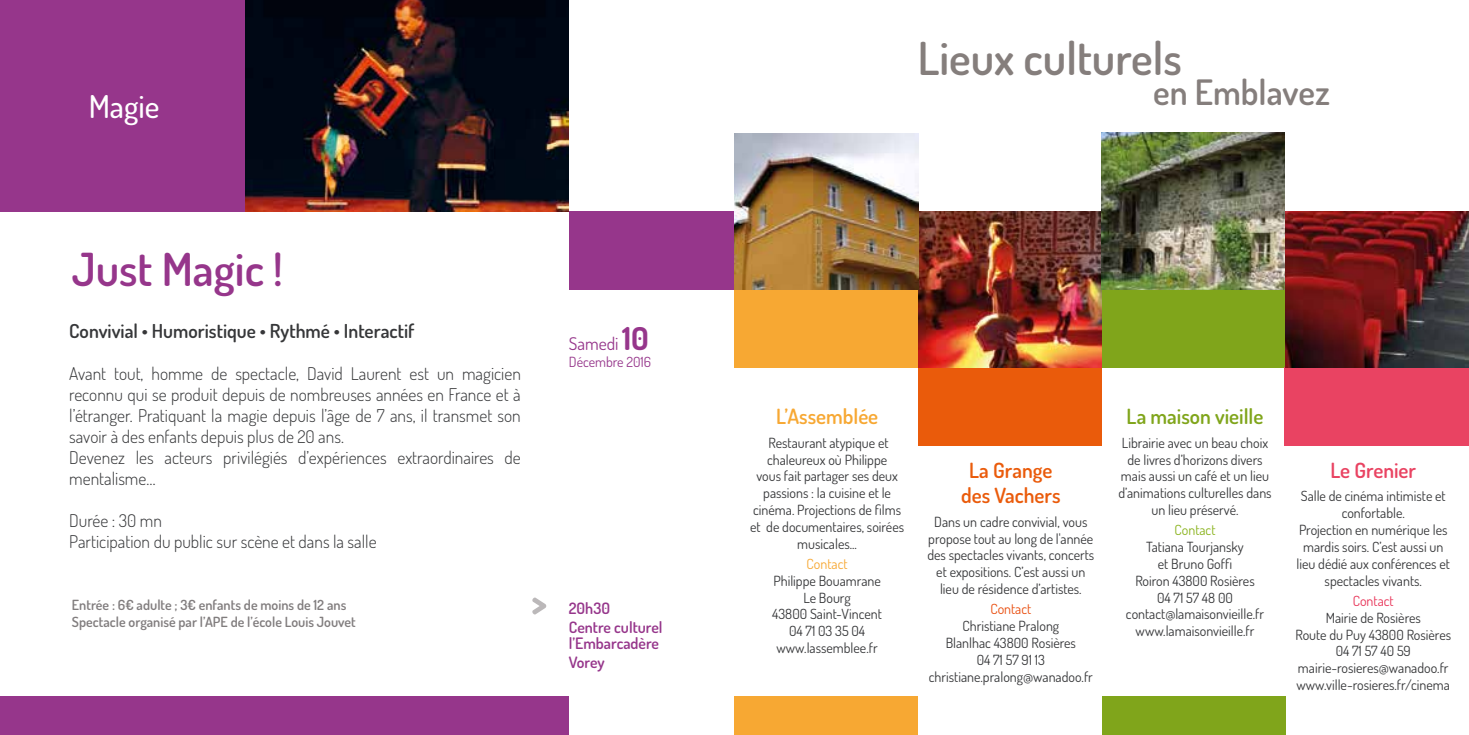
<style>
.page{position:relative;width:1469px;height:735px;background:#fff}
.page>*{position:absolute;margin:0;border:0;box-sizing:border-box;transform-origin:0 0}
.t1{font:600 45.5px "Dosis";color:#857e7c}
.t2{font:600 45.5px "Dosis";color:#96368b}
.t3{font:600 35px "Dosis";color:#857e7c}
.t4{font:500 31.5px "Dosis";color:#fff}
.t5{font:600 21px/25.2px "Dosis";color:#ea5b0b;text-align:center}
.t6{font:600 21px "Dosis";color:#80a51b}
.t7{font:600 21px "Dosis";color:#f7a833}
.t8{font:600 21px "Dosis";color:#e94362}
.t9{font:600 19.25px "Dosis";color:#363739}
.t10{font:300 17.5px/21px "Dosis";color:#363739}
.t11{font:17.5px "Dosis";color:#96368b}
.t12{font:600 15.75px/19.2px "Dosis";color:#96368b}
.t13{font:14px/16.8px "Dosis";color:#363739;text-align:center}
.t14{font:600 14px/16.8px "Dosis";color:#817d7e}
.t15{font:14px "Dosis";color:#96368b}
.t16{font:14px "Dosis";color:#e94e0f}
.t17{font:14px "Dosis";color:#f7a833}
.t18{font:14px "Dosis";color:#e83458}
.t19{font:14px "Dosis";color:#8ab31d}
.s1{font-weight:700;font-size:31.5px}
</style>
<div class="page">
<div style="left:734px;top:289px;width:184px;height:78px;background:#f7a833"></div>
<div style="left:1101px;top:289px;width:183px;height:78px;background:#80a51b"></div>
<div style="left:917px;top:367px;width:184px;height:79px;background:#ea5b0b"></div>
<div style="left:1284px;top:367px;width:184px;height:79px;background:#e94362"></div>
<div style="left:0;top:0;width:355px;height:211px;background:#96368b"></div>
<div style="left:0;top:696px;width:569px;height:38px;background:#96368b"></div>
<div style="left:569px;top:211px;width:165px;height:78px;background:#96368b"></div>
<img style="left:246px;top:0;width:323px;height:211px">
<svg style="left:532px;top:597px;width:14px;height:17px"></svg>
<img style="left:918px;top:211px;width:183px;height:156px">
<img style="left:1285px;top:211px;width:183px;height:156px">
<img style="left:734px;top:134px;width:184px;height:155px">
<img style="left:1101px;top:133px;width:183px;height:156px">
<div style="left:734px;top:696px;width:183px;height:38px;background:#f7a833"></div>
<div style="left:1101px;top:696px;width:184px;height:38px;background:#80a51b"></div>
<h3 class="t4" style="left:89px;top:86px;width:72px">Magie</h3>
<h1 class="t2" style="left:72px;top:239px;width:212px">Just Magic !</h1>
<h3 class="t9" style="left:69px;top:318px;width:347px">Convivial • Humoristique • Rythmé • Interactif</h3>
<p class="t10" style="left:69px;top:362px;width:453px">Avant tout, homme de spectacle, David Laurent est un magicien reconnu qui se produit depuis de nombreuses années en France et à l’étranger. Pratiquant la magie depuis l’âge de 7 ans, il transmet son savoir à des enfants depuis plus de 20 ans.<br>Devenez les acteurs privilégiés d’expériences extraordinaires de mentalisme…</p>
<p class="t10" style="left:69px;top:509px;width:309px">Durée : 30 mn<br>Participation du public sur scène et dans la salle</p>
<p class="t14" style="left:72px;top:596px;width:285px">Entrée : 6€ adulte ; 3€ enfants de moins de 12 ans<br>Spectacle organisé par l’APE de l’école Louis Jouvet</p>
<p class="t11" style="left:569px;top:332px;width:82px">Samedi <span class="s1">10</span></p>
<p class="t15" style="left:569px;top:352px;width:84px">Décembre 2016</p>
<p class="t12" style="left:569px;top:597px;width:95px">20h30<br>Centre culturel</p>
<p class="t12" style="left:569px;top:632px;width:92px">l’Embarcadère<br>Vorey</p>
<h1 class="t1" style="left:917px;top:29px;width:265px">Lieux culturels</h1>
<h2 class="t3" style="left:1153px;top:69px;width:178px">en Emblavez</h2>
<h3 class="t7" style="left:776px;top:402px;width:104px">L’Assemblée</h3>
<p class="t13" style="left:750px;top:433px;width:156px">Restaurant atypique et chaleureux où Philippe<br>vous fait partager ses deux passions : la cuisine et le cinéma. Projections de films et de documentaires, soirées musicales...</p>
<p class="t17" style="left:806px;top:554px;width:43px">Contact</p>
<p class="t13" style="left:772px;top:571px;width:111px">Philippe Bouamrane<br>Le Bourg<br>43800 Saint-Vincent<br>04 71 03 35 04 www.lassemblee.fr</p>
<h3 class="t5" style="left:961px;top:456px;width:101px">La Grange des Vachers</h3>
<p class="t13" style="left:927px;top:512px;width:168px">Dans un cadre convivial, vous propose tout au long de l'année des spectacles vivants, concerts et expositions. C’est aussi un lieu de résidence d’artistes.</p>
<p class="t16" style="left:990px;top:599px;width:43px">Contact</p>
<p class="t13" style="left:928px;top:617px;width:166px">Christiane Pralong<br>Blanlhac 43800 Rosières<br>04 71 57 91 13 christiane.pralong@wanadoo.fr</p>
<h3 class="t6" style="left:1126px;top:402px;width:138px">La maison vieille</h3>
<p class="t13" style="left:1118px;top:433px;width:155px">Librairie avec un beau choix de livres d’horizons divers mais aussi un café et un lieu d’animations culturelles dans un lieu préservé.</p>
<p class="t19" style="left:1174px;top:520px;width:43px">Contact</p>
<p class="t13" style="left:1125px;top:538px;width:140px">Tatiana Tourjansky<br>et Bruno Goffi<br>Roiron 43800 Rosières<br>04 71 57 48 00 contact@lamaisonvieille.fr www.lamaisonvieille.fr</p>
<h3 class="t8" style="left:1330px;top:456px;width:87px">Le Grenier</h3>
<p class="t13" style="left:1296px;top:487px;width:155px">Salle de cinéma intimiste et confortable.<br>Projection en numérique les mardis soirs. C’est aussi un lieu dédié aux conférences et spectacles vivants.</p>
<p class="t18" style="left:1352px;top:591px;width:43px">Contact</p>
<p class="t13" style="left:1295px;top:608px;width:157px">Mairie de Rosières<br>Route du Puy 43800 Rosières<br>04 71 57 40 59 mairie-rosieres@wanadoo.fr www.ville-rosieres.fr/cinema</p>
</div>
